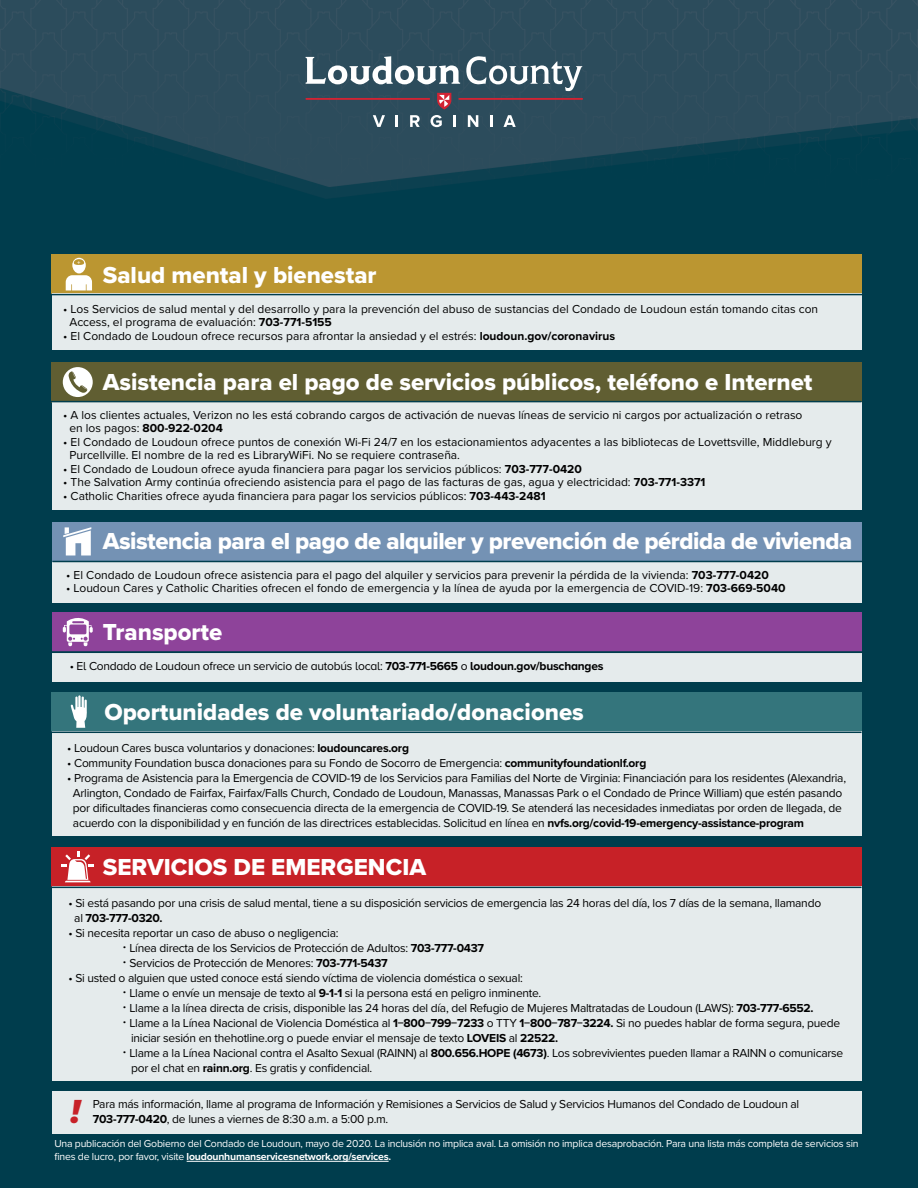
<style>
.page{position:relative;width:918px;height:1188px;background:#fff}
.page>*{position:absolute;margin:0;border:0;box-sizing:border-box;transform-origin:0 0}
.t1{font:italic 800 33px "Montserrat";color:#c72128}
.t2{font:24px "Proxima Nova Extrabld";color:#fff}
.t3{font:24px "Proxima Nova Extrabld";letter-spacing:-.02em;color:#fff}
.t4{font:12px/15px "Proxima Nova";letter-spacing:-.02em;color:#000}
.t5{font:12px/13.5px "Proxima Nova";color:#000}
.t6{font:12px "Proxima Nova A";letter-spacing:-.02em;color:#000}
.t7{font:10.5px/12.6px "Proxima Nova";letter-spacing:-.02em;color:#fff}
.t8{font:700 6px "Minion Pro";color:#fff}
.s1{font-weight:700}
.s2{font-family:"Montserrat";font-size:13.5px}
</style>
<div class="page">
<img style="left:0;top:0;width:918px;height:1188px">
<div style="left:52px;top:1091px;width:810px;height:43px;background:#e5ebec"></div>
<div style="left:52px;top:522px;width:810px;height:39px;background:#7492b4"></div>
<div style="left:52px;top:613px;width:809px;height:40px;background:#8e439a"></div>
<div style="left:52px;top:692px;width:810px;height:40px;background:#34757c"></div>
<div style="left:52px;top:254px;width:810px;height:40px;background:#bb9631"></div>
<div style="left:52px;top:362px;width:810px;height:40px;background:#605e32"></div>
<div style="left:52px;top:732px;width:810px;height:104px;background:#e5ebec"></div>
<div style="left:52px;top:562px;width:810px;height:40px;background:#e5ebec"></div>
<div style="left:52px;top:294px;width:810px;height:56px;background:#e5ebec"></div>
<div style="left:52px;top:402px;width:810px;height:108px;background:#e5ebec"></div>
<hr style="left:51px;top:294px;width:812px;height:1px;background:#003d4d">
<hr style="left:50px;top:401px;width:812px;height:1px;background:#003d4d">
<div style="left:52px;top:653px;width:810px;height:28px;background:#e5ebec"></div>
<hr style="left:48px;top:651px;width:826px;height:2px;background:#003d4d">
<hr style="left:51px;top:732px;width:811px;height:1px;background:#003d4d">
<hr style="left:52px;top:561px;width:811px;height:1px;background:#003d4d">
<svg style="left:63px;top:527px;width:28px;height:28px"></svg>
<svg style="left:66px;top:275px;width:26px;height:15px"></svg>
<div style="left:72px;top:258px;width:14px;height:15px;background:#fff;border-radius:50%"></div>
<svg style="left:74px;top:259px;width:10px;height:6px"></svg>
<div style="left:52px;top:847px;width:810px;height:40px;background:#c72127"></div>
<div style="left:52px;top:887px;width:810px;height:194px;background:#e5ebec"></div>
<hr style="left:51px;top:887px;width:811px;height:1px;background:#003d4d">
<svg style="left:71px;top:695px;width:16px;height:33px"></svg>
<svg style="left:63px;top:367px;width:30px;height:30px"></svg>
<svg style="left:63px;top:618px;width:30px;height:28px"></svg>
<svg style="left:305px;top:56px;width:278px;height:71px;background:#536774"></svg>
<hr style="left:187px;top:1161px;width:202px;height:1px;background:#fff">
<svg style="left:61px;top:851px;width:33px;height:31px"></svg>
<p class="t8" style="left:77px;top:258px;width:5px">+</p>
<h2 class="t2" style="left:103px;top:257px;width:275px">Salud mental y bienestar</h2>
<p class="t5" style="left:69px;top:301px;width:750px;text-indent:-6px">• Los Servicios de salud mental y del desarrollo y para la prevención del abuso de sustancias del Condado de Loudoun están tomando citas con<br>Access, el programa de evaluación: <span class="s1">703-771-5155</span></p>
<p class="t5" style="left:63px;top:328px;width:553px">• El Condado de Loudoun ofrece recursos para afrontar la ansiedad y el estrés: <span class="s1">loudoun.gov/coronavirus</span></p>
<h2 class="t2" style="left:103px;top:364px;width:711px">Asistencia para el pago de servicios públicos, teléfono e Internet</h2>
<p class="t5" style="left:69px;top:407px;width:735px;text-indent:-6px">• A los clientes actuales, Verizon no les está cobrando cargos de activación de nuevas líneas de servicio ni cargos por actualización o retraso en los pagos: <span class="s1">800-922-0204</span></p>
<p class="t5" style="left:69px;top:434px;width:764px;text-indent:-6px">• El Condado de Loudoun ofrece puntos de conexión Wi-Fi 24/7 en los estacionamientos adyacentes a las bibliotecas de Lovettsville, Middleburg y<br>Purcellville. El nombre de la red es LibraryWiFi. No se requiere contraseña.</p>
<p class="t5" style="left:63px;top:461px;width:520px">• El Condado de Loudoun ofrece ayuda financiera para pagar los servicios públicos: <span class="s1">703-777-0420</span></p>
<p class="t5" style="left:63px;top:475px;width:644px">• The Salvation Army continúa ofreciendo asistencia para el pago de las facturas de gas, agua y electricidad: <span class="s1">703-771-3371</span></p>
<p class="t5" style="left:63px;top:488px;width:484px">• Catholic Charities ofrece ayuda financiera para pagar los servicios públicos: <span class="s1">703-443-2481</span></p>
<h2 class="t3" style="left:103px;top:524px;width:751px">Asistencia para el pago de alquiler y prevención de pérdida de vivienda</h2>
<p class="t5" style="left:66px;top:568px;width:704px">• El Condado de Loudoun ofrece asistencia para el pago del alquiler y servicios para prevenir la pérdida de la vivienda: <span class="s1">703-777-0420</span></p>
<p class="t5" style="left:66px;top:581px;width:721px">• Loudoun Cares y Catholic Charities ofrecen el fondo de emergencia y la línea de ayuda por la emergencia de COVID-19: <span class="s1">703-669-5040</span></p>
<h2 class="t2" style="left:103px;top:614px;width:121px">Transporte</h2>
<p class="t6" style="left:70px;top:658px;width:535px">• El Condado de Loudoun ofrece un servicio de autobús local: <span class="s1">703-771-5665</span> o <span class="s1">loudoun.gov/buschanges</span></p>
<h2 class="t2" style="left:104px;top:694px;width:481px">Oportunidades de voluntariado/donaciones</h2>
<p class="t4" style="left:67px;top:740px;width:343px">• Loudoun Cares busca voluntarios y donaciones: <span class="s1">loudouncares.org</span></p>
<p class="t4" style="left:67px;top:755px;width:581px">• Community Foundation busca donaciones para su Fondo de Socorro de Emergencia: <span class="s1">communityfoundationlf.org</span></p>
<p class="t4" style="left:73px;top:770px;width:775px;text-indent:-6px">• Programa de Asistencia para la Emergencia de COVID-19 de los Servicios para Familias del Norte de Virginia: Financiación para los residentes (Alexandria, Arlington, Condado de Fairfax, Fairfax/Falls Church, Condado de Loudoun, Manassas, Manassas Park o el Condado de Prince William) que estén pasando por dificultades financieras como consecuencia directa de la emergencia de COVID-19. Se atenderá las necesidades inmediatas por orden de llegada, de acuerdo con la disponibilidad y en función de las directrices establecidas. Solicitud en línea en <span class="s1">nvfs.org/covid-19-emergency-assistance-program</span></p>
<h2 class="t2" style="left:103px;top:849px;width:325px">SERVICIOS DE EMERGENCIA</h2>
<p class="t4" style="left:74px;top:895px;width:748px;text-indent:-6px">• Si está pasando por una crisis de salud mental, tiene a su disposición servicios de emergencia las 24 horas del día, los 7 días de la semana, llamando al <span class="s1">703-777-0320.</span></p>
<p class="t4" style="left:69px;top:925px;width:271px">• Si necesita reportar un caso de abuso o negligencia:</p>
<p class="t4" style="left:123px;top:940px;width:363px"><span class="s2">•</span> Línea directa de los Servicios de Protección de Adultos: <span class="s1">703-777-0437</span></p>
<p class="t4" style="left:123px;top:955px;width:267px"><span class="s2">•</span> Servicios de Protección de Menores: <span class="s1">703-771-5437</span></p>
<p class="t4" style="left:69px;top:970px;width:456px">• Si usted o alguien que usted conoce está siendo víctima de violencia doméstica o sexual:</p>
<p class="t4" style="left:123px;top:985px;width:420px"><span class="s2">•</span> Llame o envíe un mensaje de texto al <span class="s1">9-1-1</span> si la persona está en peligro inminente.</p>
<p class="t4" style="left:123px;top:1000px;width:693px"><span class="s2">•</span> Llame a la línea directa de crisis, disponible las 24 horas del día, del Refugio de Mujeres Maltratadas de Loudoun (LAWS): <span class="s1">703-777-6552.</span></p>
<p class="t4" style="left:131px;top:1015px;width:711px;text-indent:-9px"><span class="s2">•</span> Llame a la Línea Nacional de Violencia Doméstica al <span class="s1">1−800−799−7233</span> o TTY <span class="s1">1−800−787−3224.</span> Si no puedes hablar de forma segura, puede iniciar sesión en thehotline.org o puede enviar el mensaje de texto <span class="s1">LOVEIS</span> al <span class="s1">22522.</span></p>
<p class="t4" style="left:131px;top:1045px;width:714px;text-indent:-9px"><span class="s2">•</span> Llame a la Línea Nacional contra el Asalto Sexual (RAINN) al <span class="s1">800.656.HOPE (4673)</span>. Los sobrevivientes pueden llamar a RAINN o comunicarse por el chat en <span class="s1">rainn.org</span>. Es gratis y confidencial.</p>
<h1 class="t1" style="left:70px;top:1087px;width:11px">!</h1>
<p class="t4" style="left:93px;top:1096px;width:708px">Para más información, llame al programa de Información y Remisiones a Servicios de Salud y Servicios Humanos del Condado de Loudoun al<br><span class="s1">703-777-0420</span>, de lunes a viernes de 8:30 a.m. a 5:00 p.m.</p>
<p class="t7" style="left:54px;top:1137px;width:806px">Una publicación del Gobierno del Condado de Loudoun, mayo de 2020. La inclusión no implica aval. La omisión no implica desaprobación. Para una lista más completa de servicios sin fines de lucro, por favor, visite <span class="s1">loudounhumanservicesnetwork.org/services.</span></p>
</div>
